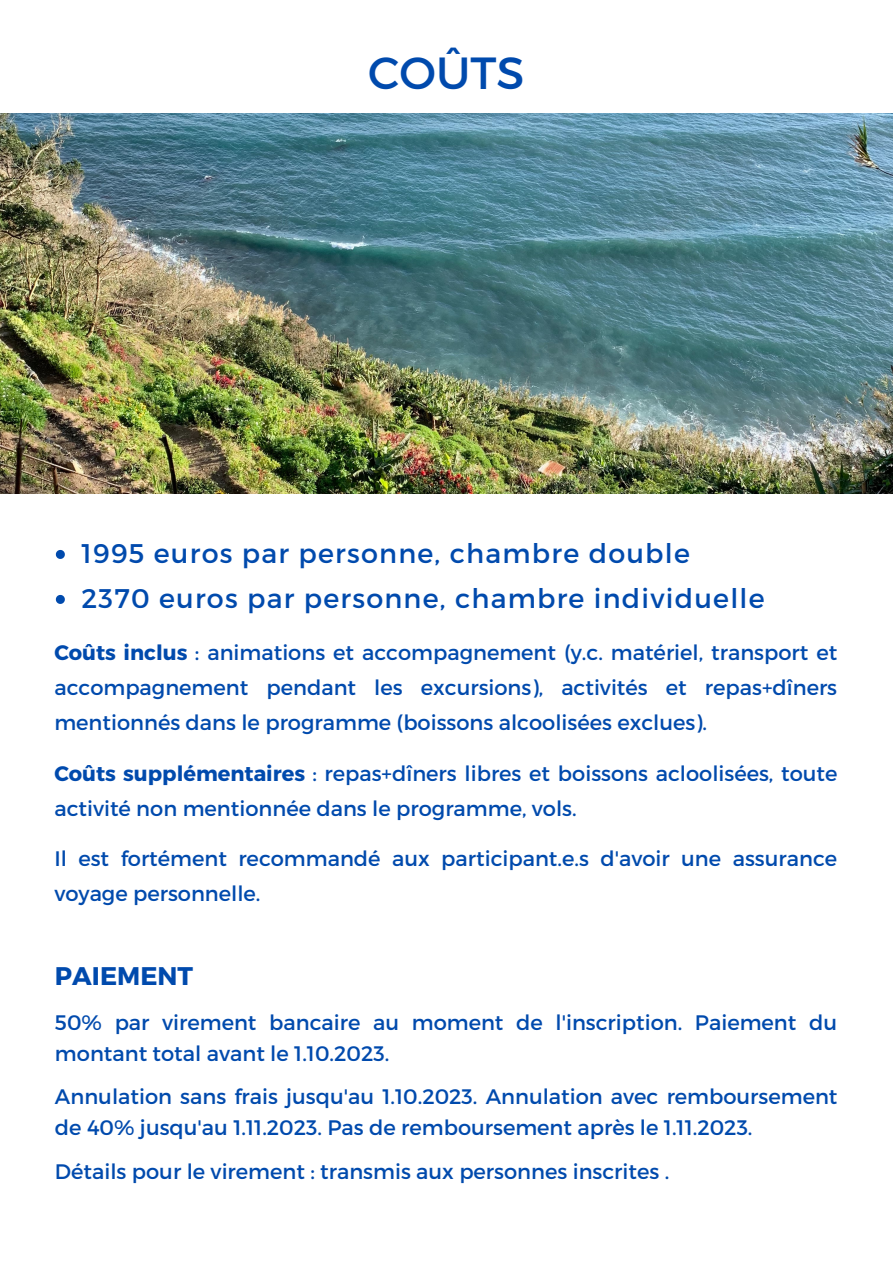
<style>
.page{position:relative;width:893px;height:1264px;background:#fff}
.page>*{position:absolute;margin:0;border:0;box-sizing:border-box;transform-origin:0 0}
.t1{font:45px "Montserrat";color:#004aad}
.t2{font:27px "Montserrat";letter-spacing:.045em;color:#004aad}
.t3{font:700 25.5px "Montserrat";color:#004aad}
.t4{font:21px/35.2px "Montserrat";color:#004aad}
.s1{font-weight:700}
</style>
<div class="page">
<img style="left:0;top:114px;width:892px;height:380px">
<svg style="left:56px;top:550px;width:9px;height:9px"></svg>
<svg style="left:56px;top:595px;width:9px;height:9px"></svg>
<p class="t1" style="left:368px;top:44px;width:158px">COÛTS</p>
<p class="t2" style="left:81px;top:536px;width:610px">1995 euros par personne, chambre double</p>
<p class="t2" style="left:81px;top:581px;width:684px">2370 euros par personne, chambre individuelle</p>
<p class="t4" style="left:54px;top:633px;width:784px;text-align:justify"><span class="s1">Coûts inclus</span> : animations et accompagnement (y.c. matériel, transport et accompagnement pendant les excursions), activités et repas+dîners mentionnés dans le programme (boissons alcoolisées exclues).</p>
<p class="t4" style="left:54px;top:754px;width:784px"><span class="s1">Coûts supplémentaires</span> : repas+dîners libres et boissons acloolisées, toute activité non mentionnée dans le programme, vols.</p>
<p class="t4" style="left:54px;top:840px;width:784px">Il est fortément recommandé aux participant.e.s d'avoir une assurance voyage personnelle.</p>
<p class="t3" style="left:55px;top:959px;width:140px">PAIEMENT</p>
<p class="t4" style="left:55px;top:1006px;width:783px;line-height:30.8px">50% par virement bancaire au moment de l'inscription. Paiement du montant total avant le 1.10.2023.</p>
<p class="t4" style="left:55px;top:1080px;width:784px;line-height:30.8px">Annulation sans frais jusqu'au 1.10.2023. Annulation avec remboursement de 40% jusqu'au 1.11.2023. Pas de remboursement après le 1.11.2023.</p>
<p class="t4" style="left:55px;top:1152px;width:615px">Détails pour le virement : transmis aux personnes inscrites .</p>
</div>
